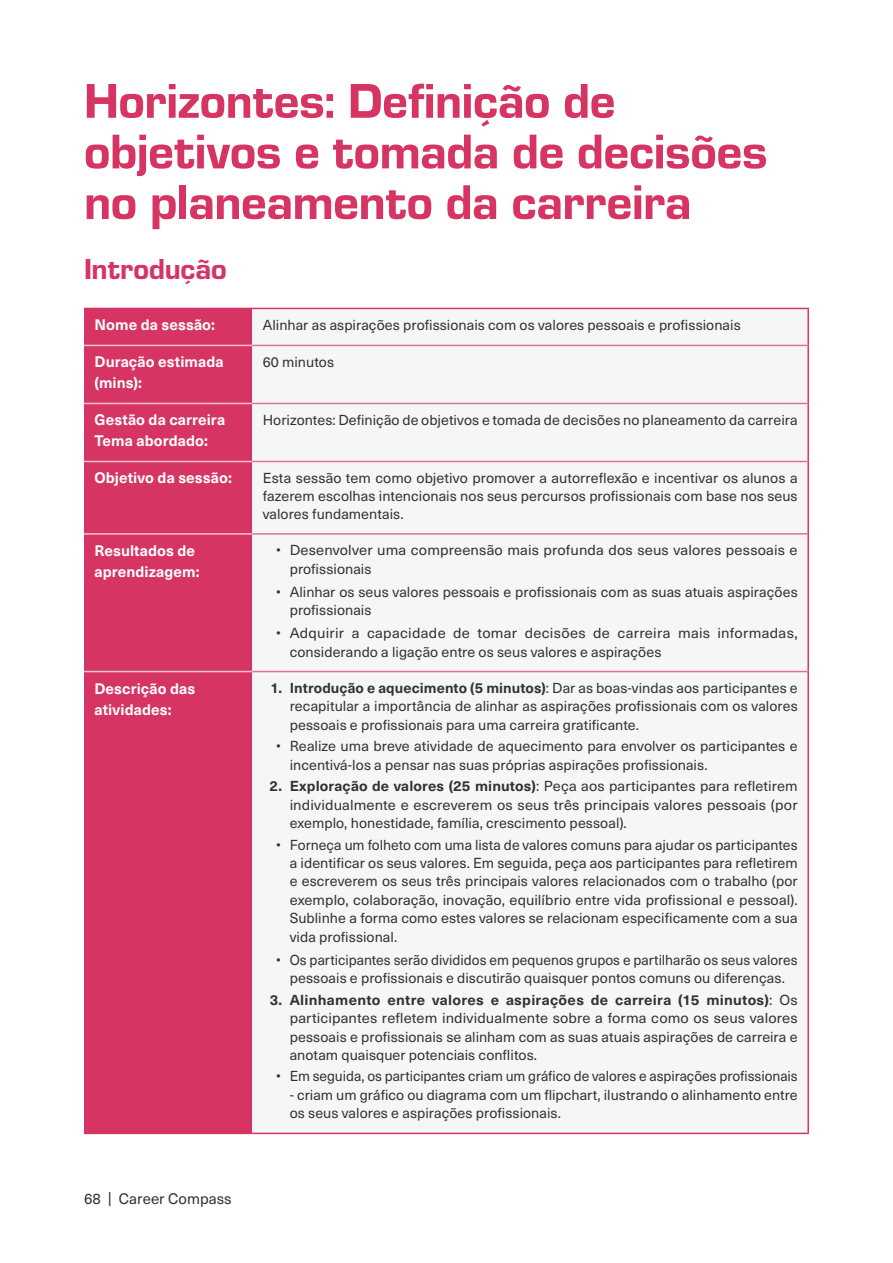
<style>
.page{position:relative;width:893px;height:1263px;background:#fff}
.page>*{position:absolute;margin:0;border:0;box-sizing:border-box;transform-origin:0 0}
.t1{font:50.7px/50.7px "Eurostile Hea";letter-spacing:-.01em;color:#d63563}
.t2{font:30px "Eurostile Hea";color:#d63563}
.t3{font:700 15px/21px "Neue Haas Unica W1 G";letter-spacing:.005em;color:#fff}
.t4{font:15px "Neue Haas Unica W1 G";letter-spacing:.005em;color:#323232}
.t5{font:14.25px/18.5px "Neue Haas Unica W1 G";letter-spacing:.005em;color:#323232;text-align:justify}
.s1{font-weight:700}
</style>
<div class="page">
<div style="left:84px;top:309px;width:168px;height:823px;background:#d63563"></div>
<div style="left:252px;top:309px;width:555px;height:823px;background:#f6f6f6"></div>
<hr style="left:84px;top:403px;width:168px;height:1px;background:#f3c2d0">
<hr style="left:84px;top:461px;width:168px;height:1px;background:#f3c2d0">
<hr style="left:84px;top:533px;width:168px;height:2px;background:#f3c2d0">
<hr style="left:84px;top:308px;width:168px;height:1px;background:#d63563">
<hr style="left:84px;top:345px;width:168px;height:1px;background:#f3c2d0">
<hr style="left:84px;top:671px;width:168px;height:1px;background:#f3c2d0">
<hr style="left:84px;top:1132px;width:168px;height:2px;background:#d63563">
<hr style="left:807px;top:309px;width:2px;height:36px;background:#d63563">
<hr style="left:252px;top:308px;width:557px;height:1px;background:#d63563">
<hr style="left:252px;top:345px;width:555px;height:1px;background:#e27192">
<hr style="left:807px;top:345px;width:2px;height:58px;background:#d63563">
<hr style="left:252px;top:403px;width:555px;height:1px;background:#e27192">
<hr style="left:807px;top:403px;width:2px;height:58px;background:#d63563">
<hr style="left:252px;top:461px;width:555px;height:1px;background:#e27192">
<hr style="left:807px;top:461px;width:2px;height:73px;background:#d63563">
<hr style="left:252px;top:533px;width:555px;height:2px;background:#e27192">
<hr style="left:807px;top:534px;width:2px;height:137px;background:#d63563">
<hr style="left:252px;top:671px;width:555px;height:1px;background:#e27192">
<hr style="left:807px;top:671px;width:2px;height:461px;background:#d63563">
<hr style="left:252px;top:1132px;width:557px;height:2px;background:#d63563">
<h1 class="t1" style="left:84px;top:73px;width:685px">Horizontes: Definição de objetivos e tomada de decisões no planeamento da carreira</h1>
<h2 class="t2" style="left:84px;top:248px;width:144px">Introdução</h2>
<p class="t3" style="left:95px;top:314px;width:122px">Nome da sessão:</p>
<p class="t5" style="left:263px;top:315px;width:479px">Alinhar as aspirações profissionais com os valores pessoais e profissionais</p>
<p class="t3" style="left:95px;top:351px;width:131px">Duração estimada (mins):</p>
<p class="t5" style="left:263px;top:352px;width:73px">60 minutos</p>
<p class="t3" style="left:95px;top:409px;width:132px">Gestão da carreira<br>Tema abordado:</p>
<p class="t5" style="left:263px;top:410px;width:536px">Horizontes: Definição de objetivos e tomada de decisões no planeamento da carreira</p>
<p class="t3" style="left:95px;top:467px;width:139px">Objetivo da sessão:</p>
<p class="t5" style="left:263px;top:468px;width:536px;line-height:18px">Esta sessão tem como objetivo promover a autorreflexão e incentivar os alunos a fazerem escolhas intencionais nos seus percursos profissionais com base nos seus valores fundamentais.</p>
<p class="t3" style="left:95px;top:539px;width:107px">Resultados de aprendizagem:</p>
<p class="t5" style="left:290px;top:540px;width:509px;text-indent:-14px">• Desenvolver uma compreensão mais profunda dos seus valores pessoais e profissionais</p>
<p class="t5" style="left:290px;top:582px;width:509px;text-indent:-13px">• Alinhar os seus valores pessoais e profissionais com as suas atuais aspirações profissionais</p>
<p class="t5" style="left:290px;top:623px;width:509px;text-indent:-13px">• Adquirir a capacidade de tomar decisões de carreira mais informadas, considerando a ligação entre os seus valores e aspirações</p>
<p class="t3" style="left:95px;top:677px;width:102px">Descrição das atividades:</p>
<p class="t5" style="left:290px;top:678px;width:509px;text-indent:-19px"><span class="s1">1. Introdução e aquecimento (5 minutos)</span>: Dar as boas-vindas aos participantes e recapitular a importância de alinhar as aspirações profissionais com os valores pessoais e profissionais para uma carreira gratificante.</p>
<p class="t5" style="left:290px;top:736px;width:509px;text-indent:-13px">• Realize uma breve atividade de aquecimento para envolver os participantes e incentivá-los a pensar nas suas próprias aspirações profissionais.</p>
<p class="t5" style="left:290px;top:776px;width:509px;text-indent:-20px"><span class="s1">2. Exploração de valores (25 minutos)</span>: Peça aos participantes para refletirem individualmente e escreverem os seus três principais valores pessoais (por exemplo, honestidade, família, crescimento pessoal).</p>
<p class="t5" style="left:290px;top:834px;width:510px;text-indent:-13px">• Forneça um folheto com uma lista de valores comuns para ajudar os participantes a identificar os seus valores. Em seguida, peça aos participantes para refletirem e escreverem os seus três principais valores relacionados com o trabalho (por exemplo, colaboração, inovação, equilíbrio entre vida profissional e pessoal).<br>Sublinhe a forma como estes valores se relacionam especificamente com a sua vida profissional.</p>
<p class="t5" style="left:276px;top:950px;width:523px;text-align:center">• Os participantes serão divididos em pequenos grupos e partilharão os seus valores pessoais e profissionais e discutirão quaisquer pontos comuns ou diferenças.</p>
<p class="t5" style="left:290px;top:989px;width:509px;text-indent:-20px"><span class="s1">3. Alinhamento entre valores e aspirações de carreira (15 minutos)</span>: Os participantes refletem individualmente sobre a forma como os seus valores pessoais e profissionais se alinham com as suas atuais aspirações de carreira e anotam quaisquer potenciais conflitos.</p>
<p class="t5" style="left:276px;top:1066px;width:523px">• Em seguida, os participantes criam um gráfico de valores e aspirações profissionais</p>
<p class="t5" style="left:290px;top:1085px;width:509px">- criam um gráfico ou diagrama com um flipchart, ilustrando o alinhamento entre os seus valores e aspirações profissionais.</p>
<p class="t4" style="left:84px;top:1187px;width:149px">68 | Career Compass</p>
</div>
